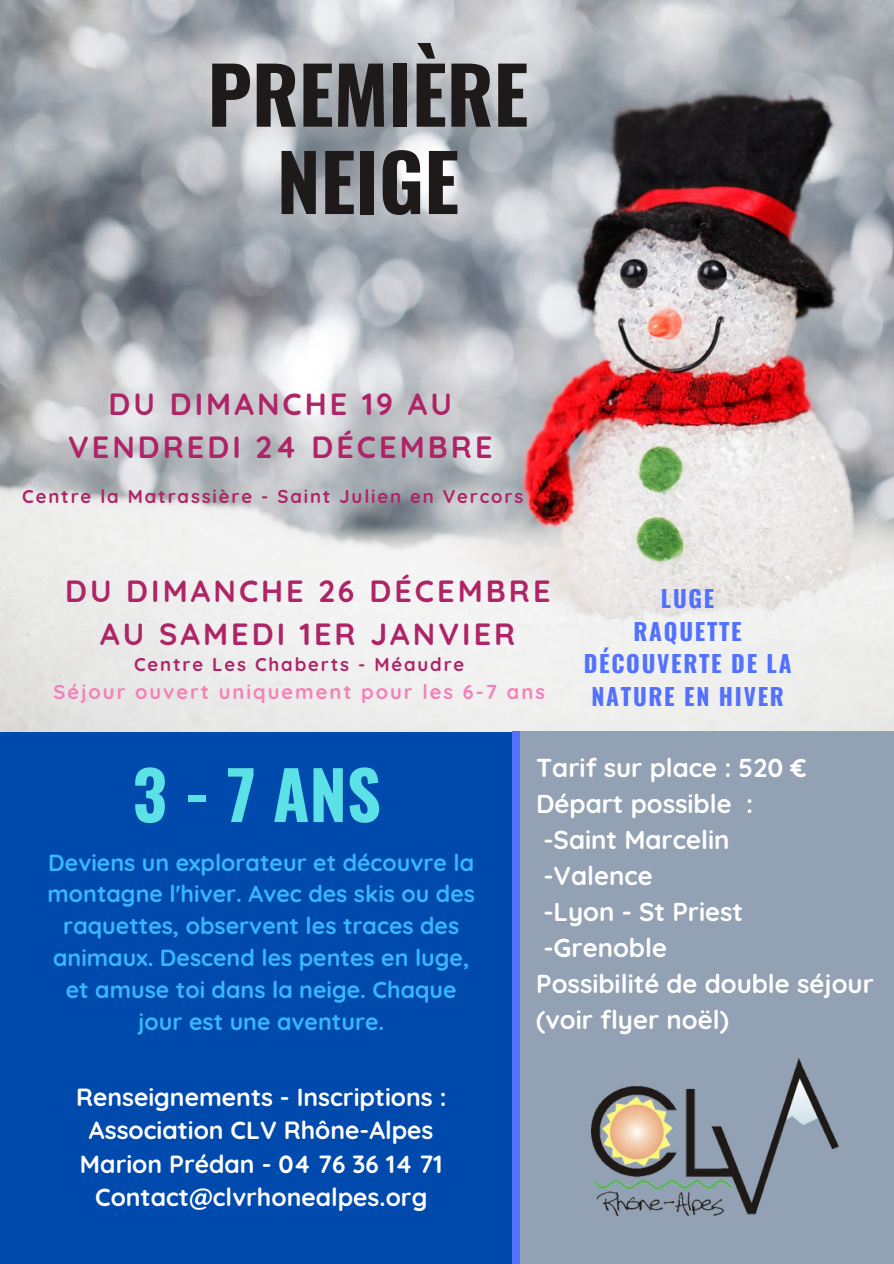
<style>
.page{position:relative;width:894px;height:1264px;background:#fff}
.page>*{position:absolute;margin:0;border:0;box-sizing:border-box;transform-origin:0 0}
.t1{font:700 77.85px/87.3px "Oswald";color:#1d1a19;text-align:center}
.t2{font:700 66.45px "Oswald";color:#5ce1e6}
.t3{font:700 30.6px/42.8px "Quicksand";letter-spacing:.1em;color:#af2466;text-align:center}
.t4{font:700 25.8px/36px "Quicksand";color:#fff}
.t5{font:700 24.75px "Quicksand";color:#fff}
.t6{font:700 23.4px/32.7px "Oswald";letter-spacing:.075em;color:#5271ff;text-align:center}
.t7{font:700 23.25px/31.8px "Quicksand";color:#38b6ff;text-align:center}
.t8{font:700 20.1px "Quicksand";letter-spacing:.1em;color:#f680b8}
.t9{font:700 18.6px "Quicksand";letter-spacing:.1em;color:#af2466}
</style>
<div class="page">
<div style="left:0;top:0;width:893px;height:1263px;background:#004aad"></div>
<img style="left:0;top:0;width:893px;height:731px">
<div style="left:515px;top:730px;width:378px;height:533px;background:#92a2b4"></div>
<img style="left:591px;top:1058px;width:246px;height:156px">
<div style="left:511px;top:731px;width:8px;height:532px;background:#5271ff"></div>
<p class="t1" style="left:207px;top:48px;width:322px">PREMIÈRE<br>NEIGE</p>
<p class="t3" style="left:68px;top:382px;width:426px">DU DIMANCHE 19 AU<br>VENDREDI 24 DÉCEMBRE</p>
<p class="t9" style="left:22px;top:484px;width:502px">Centre la Matrassière - Saint Julien en Vercors</p>
<p class="t3" style="left:65px;top:569px;width:487px">DU DIMANCHE 26 DÉCEMBRE</p>
<p class="t3" style="left:100px;top:612px;width:416px">AU SAMEDI 1ER JANVIER</p>
<p class="t9" style="left:134px;top:652px;width:331px">Centre Les Chaberts - Méaudre</p>
<p class="t8" style="left:53px;top:679px;width:493px">Séjour ouvert uniquement pour les 6-7 ans</p>
<p class="t6" style="left:660px;top:581px;width:55px">LUGE</p>
<p class="t6" style="left:633px;top:613px;width:110px">RAQUETTE</p>
<p class="t6" style="left:583px;top:646px;width:209px">DÉCOUVERTE DE LA<br>NATURE EN HIVER</p>
<p class="t2" style="left:133px;top:742px;width:250px">3-7ANS</p>
<p class="t7" style="left:48px;top:845px;width:429px">Deviens un explorateur et découvre la montagne l'hiver. Avec des skis ou des raquettes, observent les traces des animaux. Descend les pentes en luge, et amuse toi dans la neige. Chaque jour est une aventure.</p>
<p class="t5" style="left:76px;top:1080px;width:372px">Renseignements - Inscriptions :</p>
<p class="t5" style="left:89px;top:1114px;width:346px">Association CLV Rhône-Alpes</p>
<p class="t5" style="left:80px;top:1147px;width:364px">Marion Prédan - 04 76 36 14 71</p>
<p class="t5" style="left:95px;top:1181px;width:333px">Contact@clvrhonealpes.org</p>
<p class="t4" style="left:536px;top:749px;width:272px">Tarif sur place : 520 €</p>
<p class="t4" style="left:536px;top:785px;width:218px">Départ possible :</p>
<p class="t4" style="left:543px;top:821px;width:187px">-Saint Marcelin</p>
<p class="t4" style="left:543px;top:857px;width:111px">-Valence</p>
<p class="t4" style="left:543px;top:893px;width:201px">-Lyon - St Priest</p>
<p class="t4" style="left:543px;top:929px;width:125px">-Grenoble</p>
<p class="t4" style="left:536px;top:965px;width:339px">Possibilité de double séjour (voir flyer noël)</p>
</div>
